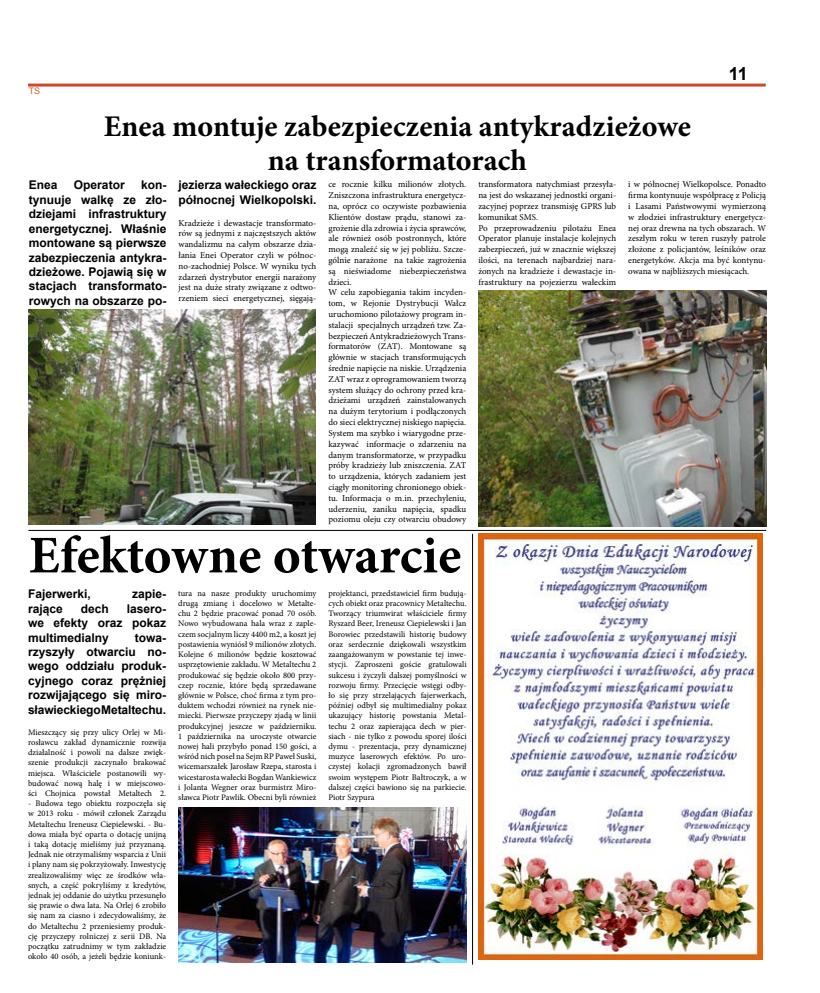
<style>
.page{position:relative;width:820px;height:993px;background:#fff}
.page>*{position:absolute;margin:0;border:0;box-sizing:border-box;transform-origin:0 0}
.t1{font:700 53px "Minion Pro";letter-spacing:-.005em;color:#000}
.t2{font:700 30px/34px "Minion Pro";color:#000;text-align:center}
.t3{font:700 18px "Arial";color:#000}
.t4{font:700 12px/14.4px "Arial";color:#000;text-align:justify}
.t5{font:9px/10.8px "Minion Pro";color:#000;text-align:justify}
.t6{font:9px "Arial";color:#d36130}
.t7{font:8.5px/10.2px "Minion Pro";color:#000;text-align:justify}
</style>
<div class="page">
<hr style="left:28px;top:84px;width:737px;height:3px;background:#d0472f">
<hr style="left:472px;top:533px;width:1px;height:431px;background:#000">
<hr style="left:28px;top:529px;width:737px;height:1px;background:#000">
<img style="left:478px;top:290px;width:287px;height:236px">
<img style="left:29px;top:309px;width:286px;height:215px">
<img style="left:178px;top:807px;width:288px;height:154px">
<img style="left:478px;top:533px;width:283px;height:426px">
<p class="t6" style="left:29px;top:85px;width:13px">TS</p>
<h2 class="t2" style="left:104px;top:109px;width:588px">Enea montuje zabezpieczenia antykradzieżowe na transformatorach</h2>
<h3 class="t3" style="left:728px;top:62px;width:21px">11</h3>
<h3 class="t4" style="left:29px;top:178px;width:30px">Enea</h3>
<h3 class="t4" style="left:74px;top:178px;width:52px">Operator</h3>
<h3 class="t4" style="left:29px;top:178px;width:139px;text-indent:112px">kon&shy;tynuuje walkę ze zło&shy;dziejami infrastruktury energetycznej. Właśnie montowane są pierwsze zabezpieczenia antykra&shy;dzieżowe. Pojawią się w stacjach transformato&shy;rowych na obszarze po-</h3>
<h3 class="t4" style="left:178px;top:178px;width:139px">jezierza wałeckiego oraz północnej Wielkopolski.</h3>
<p class="t5" style="left:178px;top:217px;width:139px">Kradzieże i dewastacje transformato&shy;rów są jednymi z najczęstszych aktów wandalizmu na całym obszarze dzia&shy;łania Enei Operator czyli w północ&shy;no-zachodniej Polsce. W wyniku tych zdarzeń dystrybutor energii narażony jest na duże straty związane z odtwo&shy;rzeniem sieci energetycznej, sięgają-</p>
<p class="t5" style="left:328px;top:179px;width:139px;text-align:left">ce rocznie kilku milionów złotych.<br>Zniszczona infrastruktura energetycz&shy;na, oprócz co oczywiste pozbawienia Klientów dostaw prądu, stanowi za&shy;grożenie dla zdrowia i życia sprawców, ale również osób postronnych, które mogą znaleźć się w jej pobliżu. Szcze&shy;gólnie narażone na takie zagrożenia są nieświadome niebezpieczeństwa dzieci.<br>W celu zapobiegania takim incyden&shy;tom, w Rejonie Dystrybucji Wałcz uruchomiono pilotażowy program in&shy;stalacji specjalnych urządzeń tzw. Za&shy;bezpieczeń Antykradzieżowych Trans&shy;formatorów (ZAT). Montowane są głównie w stacjach transformujących średnie napięcie na niskie. Urządzenia ZAT wraz z oprogramowaniem tworzą system służący do ochrony przed kra&shy;dzieżami urządzeń zainstalowanych na dużym terytorium i podłączonych do sieci elektrycznej niskiego napięcia.<br>System ma szybko i wiarygodne prze&shy;kazywać informacje o zdarzeniu na danym transformatorze, w przypadku próby kradzieży lub zniszczenia. ZAT to urządzenia, których zadaniem jest ciągły monitoring chronionego obiek&shy;tu. Informacja o m.in. przechyleniu, uderzeniu, zaniku napięcia, spadku poziomu oleju czy otwarciu obudowy</p>
<p class="t5" style="left:478px;top:179px;width:139px;text-align:left">transformatora natychmiast przesyła&shy;na jest do wskazanej jednostki organi&shy;zacyjnej poprzez transmisję GPRS lub komunikat SMS.<br>Po przeprowadzeniu pilotażu Enea Operator planuje instalacje kolejnych zabezpieczeń, już w znacznie większej ilości, na terenach najbardziej nara&shy;żonych na kradzieże i dewastacje in&shy;frastruktury na pojezierzu wałeckim</p>
<p class="t5" style="left:628px;top:179px;width:139px">i w północnej Wielkopolsce. Ponadto firma kontynuuje współpracę z Policją i Lasami Państwowymi wymierzoną w złodziei infrastruktury energetycz&shy;nej oraz drewna na tych obszarach. W zeszłym roku w teren ruszyły patrole złożone z policjantów, leśników oraz energetyków. Akcja ma być kontynu&shy;owana w najbliższych miesiącach.</p>
<h1 class="t1" style="left:29px;top:518px;width:434px">Efektowne otwarcie</h1>
<h3 class="t4" style="left:28px;top:587px;width:64px">Fajerwerki,</h3>
<h3 class="t4" style="left:132px;top:587px;width:36px">zapie-</h3>
<h3 class="t4" style="left:28px;top:601px;width:36px">rające</h3>
<h3 class="t4" style="left:81px;top:601px;width:30px">dech</h3>
<p class="t7" style="left:178px;top:588px;width:140px">tura na nasze produkty uruchomimy drugą zmianę i docelowo w Metalte&shy;chu 2 będzie pracować ponad 70 osób.<br>Nowo wybudowana hala wraz z zaple&shy;czem socjalnym liczy 4400 m2, a koszt jej postawienia wyniósł 9 milionów złotych.<br>Kolejne 6 milionów będzie kosztować usprzętowienie zakładu. W Metaltechu 2 produkować się będzie około 800 przy&shy;czep rocznie, które będą sprzedawane głównie w Polsce, choć firma z tym pro&shy;duktem wchodzi również na rynek nie&shy;miecki. Pierwsze przyczepy zjadą w linii produkcyjnej jeszcze w październiku.<br>1 października na uroczyste otwarcie nowej hali przybyło ponad 150 gości, a wśród nich poseł na Sejm RP Paweł Suski, wicemarszałek Jarosław Rzepa, starosta i wicestarosta wałecki Bogdan Wankiewicz i Jolanta Wegner oraz burmistrz Miro&shy;sławca Piotr Pawlik. Obecni byli również</p>
<p class="t7" style="left:328px;top:588px;width:140px">projektanci, przedstawiciel firm budują&shy;cych obiekt oraz pracownicy Metaltechu.<br>Tworzący triumwirat właściciele firmy Ryszard Beer, Ireneusz Ciepielewski i Jan Borowiec przedstawili historię budowy oraz serdecznie dziękowali wszystkim zaangażowanym w powstanie tej inwe&shy;stycji. Zaproszeni goście gratulowali sukcesu i życzyli dalszej pomyślności w rozwoju firmy. Przecięcie wstęgi odby&shy;ło się przy strzelających fajerwerkach, później odbył się multimedialny pokaz ukazujący historię powstania Metal&shy;techu 2 oraz zapierająca dech w pier&shy;siach - nie tylko z powodu sporej ilości dymu - prezentacja, przy dynamicznej muzyce laserowych efektów. Po uro&shy;czystej kolacji zgromadzonych bawił swoim występem Piotr Bałtroczyk, a w dalszej części bawiono się na parkiecie.<br>Piotr Szypura</p>
<h3 class="t4" style="left:28px;top:601px;width:140px;text-indent:99px">lasero&shy;we efekty oraz pokaz multimedialny</h3>
<h3 class="t4" style="left:28px;top:630px;width:140px;text-indent:107px">towa&shy;rzyszyły otwarciu no&shy;wego oddziału produk&shy;cyjnego coraz prężniej rozwijającego się miro&shy;sławieckiego Metaltechu.</h3>
<p class="t7" style="left:28px;top:726px;width:140px">Mieszczący się przy ulicy Orlej w Mi&shy;rosławcu zakład dynamicznie rozwija działalność i powoli na dalsze zwięk&shy;szenie produkcji zaczynało brakować miejsca. Właściciele postanowili wy&shy;budować nową halę i w miejscowo&shy;ści Chojnica powstał Metaltech 2.</p>
<p class="t7" style="left:28px;top:798px;width:140px">- Budowa tego obiektu rozpoczęła się w 2013 roku - mówił członek Zarządu Metaltechu Ireneusz Ciepielewski. - Bu&shy;dowa miała być oparta o dotację unijną i taką dotację mieliśmy już przyznaną.<br>Jednak nie otrzymaliśmy wsparcia z Unii i plany nam się pokrzyżowały. Inwestycję zrealizowaliśmy więc ze środków wła&shy;snych, a część pokryliśmy z kredytów, jednak jej oddanie do użytku przesunęło się prawie o dwa lata. Na Orlej 6 zrobiło się nam za ciasno i zdecydowaliśmy, że do Metaltechu 2 przeniesiemy produk&shy;cję przyczepy rolniczej z serii DB. Na początku zatrudnimy w tym zakładzie około 40 osób, a jeżeli będzie koniunk-</p>
</div>
